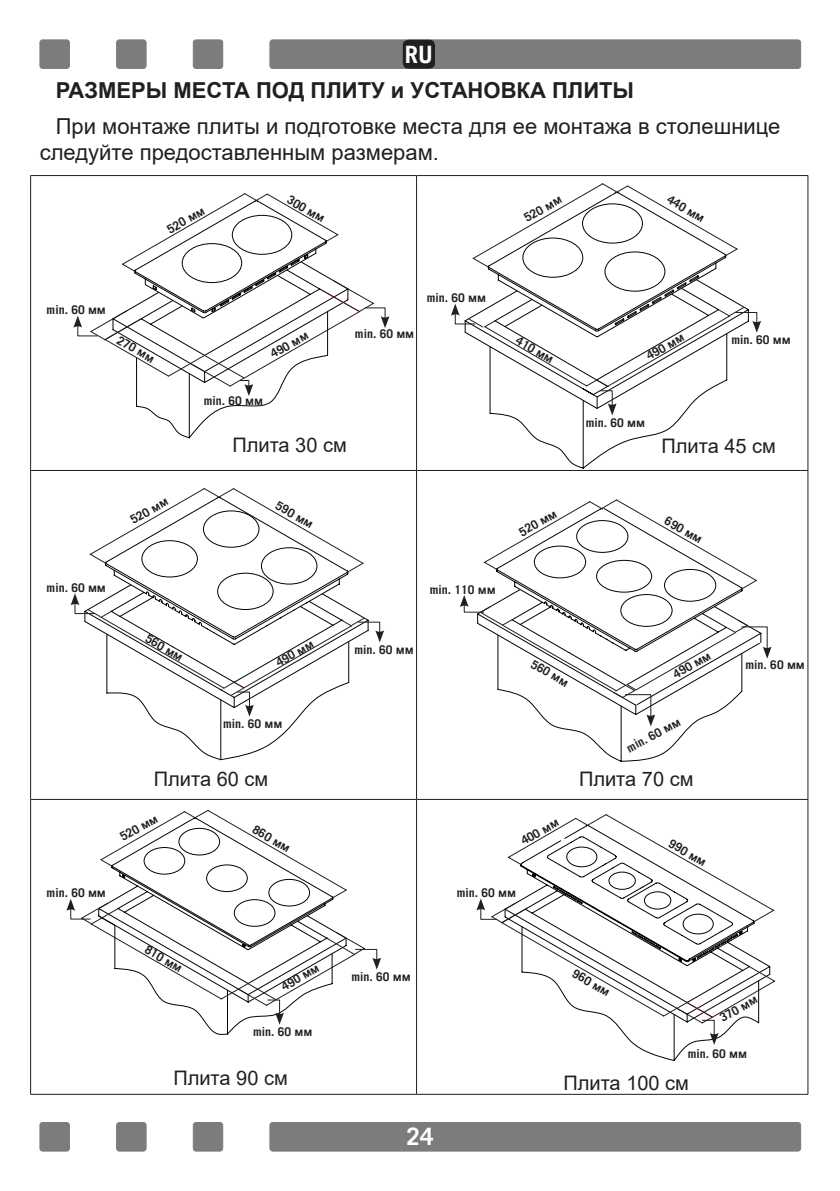
<style>
.page{position:relative;width:840px;height:1191px;background:#fff}
.page>*{position:absolute;margin:0;border:0;box-sizing:border-box;transform-origin:0 0}
.t1{font:700 24px "Trade Gothic";color:#fff}
.t2{font:22px/26px "Arial";color:#231f20}
.t3{font:700 22px "Arial";color:#231f20}
.t4{font:20px "Arial";color:#231f20}
.t5{font:700 12px "Trade Gothic";color:#231f20}
.s1{font-family:"Arial"}
</style>
<div class="page">
<div style="left:270px;top:40px;width:530px;height:28px;background:#7d7c7c;border-radius:3px"></div>
<div style="left:269px;top:40px;width:531px;height:29px;border:1px solid #7d7c7c;border-radius:3px"></div>
<div style="left:40px;top:40px;width:29px;height:28px;background:#7d7c7c;border-radius:3px"></div>
<div style="left:40px;top:40px;width:30px;height:29px;border:1px solid #7d7c7c;border-radius:3px"></div>
<div style="left:193px;top:40px;width:29px;height:28px;background:#7d7c7c;border-radius:3px"></div>
<div style="left:193px;top:40px;width:30px;height:29px;border:1px solid #7d7c7c;border-radius:3px"></div>
<div style="left:116px;top:40px;width:30px;height:28px;background:#7d7c7c;border-radius:3px"></div>
<div style="left:116px;top:40px;width:30px;height:29px;border:1px solid #7d7c7c;border-radius:3px"></div>
<div style="left:270px;top:1122px;width:530px;height:29px;background:#7d7c7c;border-radius:3px"></div>
<div style="left:269px;top:1122px;width:531px;height:29px;border:1px solid #7d7c7c;border-radius:3px"></div>
<div style="left:40px;top:1122px;width:29px;height:29px;background:#7d7c7c;border-radius:3px"></div>
<div style="left:40px;top:1122px;width:30px;height:29px;border:1px solid #7d7c7c;border-radius:3px"></div>
<div style="left:193px;top:1122px;width:29px;height:29px;background:#7d7c7c;border-radius:3px"></div>
<div style="left:193px;top:1122px;width:30px;height:29px;border:1px solid #7d7c7c;border-radius:3px"></div>
<div style="left:116px;top:1122px;width:30px;height:29px;background:#7d7c7c;border-radius:3px"></div>
<div style="left:116px;top:1122px;width:30px;height:29px;border:1px solid #7d7c7c;border-radius:3px"></div>
<hr style="left:416px;top:175px;width:391px;height:1px;background:#231f20">
<hr style="left:807px;top:176px;width:1px;height:294px;background:#231f20">
<hr style="left:416px;top:470px;width:391px;height:1px;background:#231f20">
<hr style="left:807px;top:471px;width:1px;height:328px;background:#231f20">
<hr style="left:416px;top:799px;width:391px;height:1px;background:#231f20">
<hr style="left:807px;top:799px;width:1px;height:295px;background:#231f20">
<hr style="left:416px;top:1094px;width:391px;height:1px;background:#231f20">
<hr style="left:30px;top:175px;width:386px;height:1px;background:#231f20">
<hr style="left:30px;top:176px;width:1px;height:294px;background:#231f20">
<hr style="left:416px;top:176px;width:1px;height:294px;background:#231f20">
<hr style="left:30px;top:470px;width:386px;height:1px;background:#231f20">
<hr style="left:30px;top:471px;width:1px;height:328px;background:#231f20">
<hr style="left:416px;top:471px;width:1px;height:328px;background:#231f20">
<hr style="left:30px;top:799px;width:386px;height:1px;background:#231f20">
<hr style="left:30px;top:799px;width:1px;height:295px;background:#231f20">
<hr style="left:416px;top:799px;width:1px;height:295px;background:#231f20">
<hr style="left:30px;top:1094px;width:386px;height:1px;background:#231f20">
<svg style="left:136px;top:396px;width:141px;height:42px"></svg>
<svg style="left:73px;top:193px;width:316px;height:203px"></svg>
<svg style="left:502px;top:415px;width:181px;height:54px"></svg>
<svg style="left:451px;top:183px;width:309px;height:232px"></svg>
<svg style="left:71px;top:488px;width:313px;height:272px"></svg>
<svg style="left:66px;top:809px;width:315px;height:226px"></svg>
<svg style="left:476px;top:814px;width:299px;height:231px"></svg>
<svg style="left:460px;top:499px;width:311px;height:263px"></svg>
<div style="left:402px;top:40px;width:33px;height:29px;background:#231f20;border-radius:6px"></div>
<h1 class="t1" style="left:404px;top:45px;width:30px">RU</h1>
<h2 class="t3" style="left:56px;top:75px;width:579px">РАЗМЕРЫ МЕСТА ПОД ПЛИТУ и УСТАНОВКА ПЛИТЫ</h2>
<h2 class="t2" style="left:40px;top:113px;width:741px;text-indent:16px">При монтаже плиты и подготовке места для ее монтажа в столешнице следуйте предоставленным размерам.</h2>
<p class="t5" style="left:165px;top:226px;width:43px;rotate:-29deg">520 <span class="s1">мм</span></p>
<p class="t5" style="left:290px;top:194px;width:43px;rotate:30deg">300 <span class="s1">мм</span></p>
<p class="t5" style="left:522px;top:214px;width:43px;rotate:-29deg">520 <span class="s1">мм</span></p>
<p class="t5" style="left:670px;top:194px;width:43px;rotate:30deg">440 <span class="s1">мм</span></p>
<p class="t5" style="left:47px;top:305px;width:61px">min. 60 <span class="s1">мм</span></p>
<p class="t5" style="left:120px;top:335px;width:43px;rotate:30deg">270 <span class="s1">мм</span></p>
<p class="t5" style="left:269px;top:350px;width:43px;rotate:-29deg">490 <span class="s1">мм</span></p>
<p class="t5" style="left:355px;top:329px;width:61px">min. 60 <span class="s1">мм</span></p>
<p class="t5" style="left:426px;top:293px;width:61px">min. 60 <span class="s1">мм</span></p>
<p class="t5" style="left:204px;top:395px;width:61px">min. 60 <span class="s1">мм</span></p>
<h3 class="t4" style="left:232px;top:431px;width:116px">Плита 30 см</h3>
<p class="t5" style="left:519px;top:335px;width:43px;rotate:30deg">410 <span class="s1">мм</span></p>
<p class="t5" style="left:644px;top:352px;width:43px;rotate:-29deg">490 <span class="s1">мм</span></p>
<p class="t5" style="left:585px;top:417px;width:61px">min. 60 <span class="s1">мм</span></p>
<p class="t5" style="left:731px;top:335px;width:61px">min. 60 <span class="s1">мм</span></p>
<h3 class="t4" style="left:661px;top:432px;width:116px">Плита 45 см</h3>
<p class="t5" style="left:129px;top:516px;width:43px;rotate:-29deg">520 <span class="s1">мм</span></p>
<p class="t5" style="left:279px;top:500px;width:43px;rotate:30deg">590 <span class="s1">мм</span></p>
<p class="t5" style="left:47px;top:583px;width:61px">min. 60 <span class="s1">мм</span></p>
<p class="t5" style="left:149px;top:633px;width:43px;rotate:30deg">560 <span class="s1">мм</span></p>
<p class="t5" style="left:274px;top:659px;width:43px;rotate:-29deg">490 <span class="s1">мм</span></p>
<p class="t5" style="left:223px;top:719px;width:61px">min. 60 <span class="s1">мм</span></p>
<h3 class="t4" style="left:154px;top:765px;width:116px">Плита 60 см</h3>
<p class="t5" style="left:119px;top:833px;width:43px;rotate:-29deg">520 <span class="s1">мм</span></p>
<p class="t5" style="left:256px;top:824px;width:43px;rotate:30deg">860 <span class="s1">мм</span></p>
<p class="t5" style="left:47px;top:888px;width:61px">min. 60 <span class="s1">мм</span></p>
<p class="t5" style="left:429px;top:584px;width:67px">min. 110 <span class="s1">мм</span></p>
<p class="t5" style="left:517px;top:529px;width:43px;rotate:-29deg">520 <span class="s1">мм</span></p>
<p class="t5" style="left:667px;top:515px;width:43px;rotate:30deg">690 <span class="s1">мм</span></p>
<p class="t5" style="left:354px;top:645px;width:61px">min. 60 <span class="s1">мм</span></p>
<p class="t5" style="left:534px;top:658px;width:43px;rotate:30deg">560 <span class="s1">мм</span></p>
<p class="t5" style="left:671px;top:671px;width:43px;rotate:-29deg">490 <span class="s1">мм</span></p>
<p class="t5" style="left:624px;top:744px;width:61px;rotate:-28deg">min. 60 <span class="s1">мм</span></p>
<p class="t5" style="left:519px;top:837px;width:43px;rotate:-29deg">400 <span class="s1">мм</span></p>
<p class="t5" style="left:456px;top:888px;width:61px">min. 60 <span class="s1">мм</span></p>
<h3 class="t4" style="left:578px;top:765px;width:116px">Плита 70 см</h3>
<p class="t5" style="left:671px;top:838px;width:43px;rotate:30deg">990 <span class="s1">мм</span></p>
<p class="t5" style="left:745px;top:660px;width:61px">min. 60 <span class="s1">мм</span></p>
<p class="t5" style="left:148px;top:944px;width:43px;rotate:30deg">810 <span class="s1">мм</span></p>
<p class="t5" style="left:280px;top:983px;width:43px;rotate:-29deg">490 <span class="s1">мм</span></p>
<p class="t5" style="left:253px;top:1026px;width:61px">min. 60 <span class="s1">мм</span></p>
<h3 class="t4" style="left:173px;top:1064px;width:116px">Плита 90 см</h3>
<p class="t5" style="left:351px;top:972px;width:61px">min. 60 <span class="s1">мм</span></p>
<h1 class="t1" style="left:406px;top:1127px;width:28px">24</h1>
<p class="t5" style="left:575px;top:968px;width:43px;rotate:30deg">960 <span class="s1">мм</span></p>
<p class="t5" style="left:718px;top:1014px;width:43px;rotate:-29deg">370 <span class="s1">мм</span></p>
<p class="t5" style="left:687px;top:1048px;width:61px">min. 60 <span class="s1">мм</span></p>
<h3 class="t4" style="left:563px;top:1069px;width:127px">Плита 100 см</h3>
</div>
